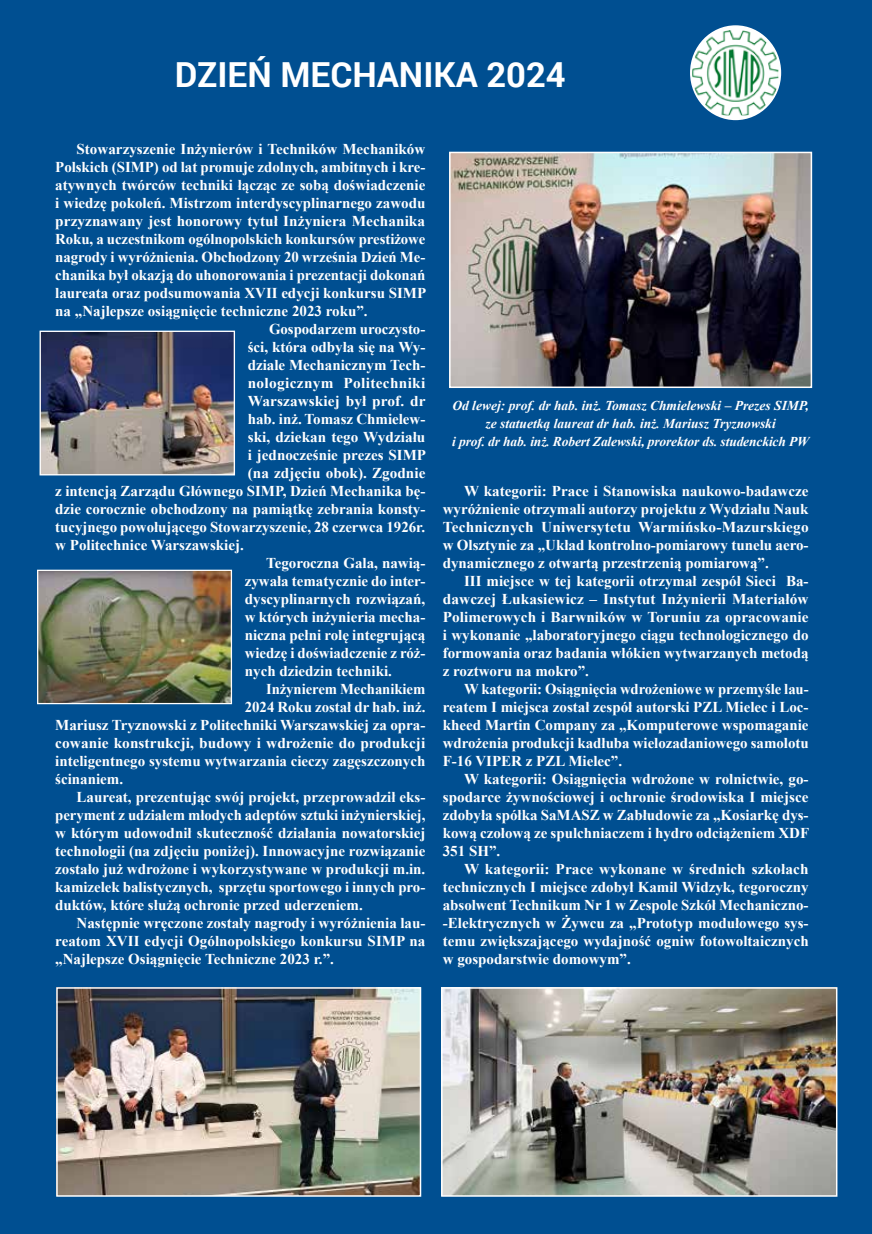
<style>
.page{position:relative;width:872px;height:1234px;background:#fff}
.page>*{position:absolute;margin:0;border:0;box-sizing:border-box;transform-origin:0 0}
.t1{font:700 34.5px "Roboto";color:#fff}
.t2{font:700 15px/18px "Times New Roman";color:#fff;text-align:justify}
.t3{font:700 15px "Times New Roman";letter-spacing:.02em;color:#fff}
.t4{font:italic 700 13.5px/18px "Times New Roman";color:#fff;text-align:center}
</style>
<div class="page">
<div style="left:0;top:0;width:872px;height:1233px;background:#004f91"></div>
<img style="left:444px;top:989px;width:390px;height:204px">
<div style="left:441px;top:986px;width:396px;height:210px;border:2px solid #fff"></div>
<img style="left:42px;top:332px;width:191px;height:141px">
<div style="left:40px;top:330px;width:195px;height:145px;border:1px solid #fff"></div>
<img style="left:452px;top:155px;width:357px;height:230px">
<div style="left:449px;top:152px;width:363px;height:236px;border:2px solid #fff"></div>
<img style="left:39px;top:571px;width:191px;height:131px">
<div style="left:37px;top:569px;width:195px;height:135px;border:1px solid #fff"></div>
<img style="left:59px;top:989px;width:359px;height:204px">
<div style="left:56px;top:986px;width:365px;height:210px;border:2px solid #fff"></div>
<img style="left:692px;top:30px;width:86px;height:85px">
<div style="left:690px;top:25px;width:91px;height:95px;border:2px solid #fff;border-radius:50%"></div>
<h1 class="t1" style="left:175px;top:51px;width:392px">DZIEŃ MECHANIKA 2024</h1>
<p class="t2" style="left:77px;top:139px;width:350px">Stowarzyszenie Inżynierów i Techników Mechaników</p>
<p class="t2" style="left:55px;top:157px;width:371px">Polskich (SIMP) od lat promuje zdolnych, ambitnych i kre-</p>
<p class="t2" style="left:55px;top:175px;width:371px">atywnych twórców techniki łącząc ze sobą doświadczenie</p>
<p class="t2" style="left:55px;top:193px;width:371px">i wiedzę pokoleń. Mistrzom interdyscyplinarnego zawodu</p>
<p class="t2" style="left:55px;top:211px;width:371px">przyznawany jest honorowy tytuł Inżyniera Mechanika</p>
<p class="t2" style="left:55px;top:229px;width:372px">Roku, a uczestnikom ogólnopolskich konkursów prestiżowe</p>
<p class="t2" style="left:55px;top:247px;width:371px">nagrody i wyróżnienia. Obchodzony 20 września Dzień Me-</p>
<p class="t2" style="left:55px;top:265px;width:371px">chanika był okazją do uhonorowania i prezentacji dokonań</p>
<p class="t2" style="left:55px;top:283px;width:372px">laureata oraz podsumowania XVII edycji konkursu SIMP</p>
<p class="t2" style="left:55px;top:301px;width:314px">na „Najlepsze osiągnięcie techniczne 2023 roku”.</p>
<p class="t2" style="left:269px;top:319px;width:158px">Gospodarzem uroczysto-</p>
<p class="t2" style="left:248px;top:337px;width:179px">ści, która odbyła się na Wy-</p>
<p class="t2" style="left:248px;top:355px;width:179px">dziale Mechanicznym Tech-</p>
<p class="t3" style="left:248px;top:372px;width:179px">nologicznym Politechniki</p>
<p class="t2" style="left:248px;top:391px;width:179px">Warszawskiej był prof. dr</p>
<p class="t2" style="left:248px;top:409px;width:179px">hab. inż. Tomasz Chmielew-</p>
<p class="t2" style="left:248px;top:427px;width:179px">ski, dziekan tego Wydziału</p>
<p class="t2" style="left:248px;top:445px;width:180px">i jednocześnie prezes SIMP</p>
<p class="t2" style="left:248px;top:463px;width:179px">(na zdjęciu obok). Zgodnie</p>
<p class="t2" style="left:55px;top:481px;width:371px">z intencją Zarządu Głównego SIMP, Dzień Mechanika bę-</p>
<p class="t2" style="left:55px;top:499px;width:371px">dzie corocznie obchodzony na pamiątkę zebrania konsty-</p>
<p class="t2" style="left:55px;top:517px;width:371px">tucyjnego powołującego Stowarzyszenie, 28 czerwca 1926r.</p>
<p class="t2" style="left:55px;top:535px;width:190px">w Politechnice Warszawskiej.</p>
<p class="t2" style="left:266px;top:553px;width:161px">Tegoroczna Gala, nawią-</p>
<p class="t2" style="left:245px;top:571px;width:182px">zywała tematycznie do inter-</p>
<p class="t2" style="left:245px;top:589px;width:182px">dyscyplinarnych rozwiązań,</p>
<p class="t2" style="left:245px;top:607px;width:182px">w których inżynieria mecha-</p>
<p class="t2" style="left:245px;top:625px;width:182px">niczna pełni rolę integrującą</p>
<p class="t2" style="left:245px;top:643px;width:182px">wiedzę i doświadczenie z róż-</p>
<p class="t2" style="left:245px;top:661px;width:149px">nych dziedzin techniki.</p>
<p class="t2" style="left:266px;top:679px;width:161px">Inżynierem Mechanikiem</p>
<p class="t2" style="left:245px;top:697px;width:182px">2024 Roku został dr hab. inż.</p>
<p class="t2" style="left:55px;top:715px;width:371px">Mariusz Tryznowski z Politechniki Warszawskiej za opra-</p>
<p class="t2" style="left:55px;top:733px;width:371px">cowanie konstrukcji, budowy i wdrożenie do produkcji</p>
<p class="t2" style="left:55px;top:751px;width:371px">inteligentnego systemu wytwarzania cieczy zagęszczonych</p>
<p class="t2" style="left:55px;top:769px;width:69px">ścinaniem.</p>
<p class="t2" style="left:77px;top:787px;width:350px">Laureat, prezentując swój projekt, przeprowadził eks-</p>
<p class="t2" style="left:55px;top:805px;width:371px">peryment z udziałem młodych adeptów sztuki inżynierskiej,</p>
<p class="t2" style="left:55px;top:823px;width:372px">w którym udowodnił skuteczność działania nowatorskiej</p>
<p class="t2" style="left:55px;top:841px;width:371px">technologii (na zdjęciu poniżej). Innowacyjne rozwiązanie</p>
<p class="t2" style="left:55px;top:859px;width:371px">zostało już wdrożone i wykorzystywane w produkcji m.in.</p>
<p class="t2" style="left:55px;top:877px;width:371px">kamizelek balistycznych, sprzętu sportowego i innych pro-</p>
<p class="t2" style="left:55px;top:895px;width:309px">duktów, które służą ochronie przed uderzeniem.</p>
<p class="t2" style="left:77px;top:913px;width:350px">Następnie wręczone zostały nagrody i wyróżnienia lau-</p>
<p class="t2" style="left:55px;top:931px;width:371px">reatom XVII edycji Ogólnopolskiego konkursu SIMP na</p>
<p class="t2" style="left:55px;top:949px;width:280px">„Najlepsze Osiągnięcie Techniczne 2023 r.”.</p>
<p class="t4" style="left:452px;top:396px;width:358px">Od lewej: prof. dr hab. inż. Tomasz Chmielewski – Prezes SIMP, ze statuetką laureat dr hab. inż. Mariusz Tryznowski<br>i prof. dr hab. inż. Robert Zalewski, prorektor ds. studenckich PW</p>
<p class="t2" style="left:443px;top:481px;width:367px;text-indent:21px">W kategorii: Prace i Stanowiska naukowo-badawcze wyróżnienie otrzymali autorzy projektu z Wydziału Nauk Technicznych Uniwersytetu Warmińsko-Mazurskiego w Olsztynie za „Układ kontrolno-pomiarowy tunelu aero&shy;dynamicznego z otwartą przestrzenią pomiarową”.</p>
<p class="t2" style="left:443px;top:571px;width:367px;text-indent:21px">III miejsce w tej kategorii otrzymał zespół Sieci Ba&shy;dawczej Łukasiewicz – Instytut Inżynierii Materiałów Polimerowych i Barwników w Toruniu za opracowanie i wykonanie „laboratoryjnego ciągu technologicznego do formowania oraz badania włókien wytwarzanych metodą z roztworu na mokro”.</p>
<p class="t2" style="left:443px;top:679px;width:367px;text-indent:21px">W kategorii: Osiągnięcia wdrożeniowe w przemyśle lau&shy;reatem I miejsca został zespół autorski PZL Mielec i Loc&shy;kheed Martin Company za „Komputerowe wspomaganie wdrożenia produkcji kadłuba wielozadaniowego samolotu F-16 VIPER z PZL Mielec”.</p>
<p class="t2" style="left:443px;top:769px;width:368px;text-indent:21px">W kategorii: Osiągnięcia wdrożone w rolnictwie, go&shy;spodarce żywnościowej i ochronie środowiska I miejsce zdobyła spółka SaMASZ w Zabłudowie za „Kosiarkę dys&shy;kową czołową ze spulchniaczem i hydro odciążeniem XDF 351 SH”.</p>
<p class="t2" style="left:443px;top:859px;width:367px;text-indent:21px">W kategorii: Prace wykonane w średnich szkołach technicznych I miejsce zdobył Kamil Widzyk, tegoroczny absolwent Technikum Nr 1 w Zespole Szkół Mechaniczno--Elektrycznych w Żywcu za „Prototyp modułowego sys&shy;temu zwiększającego wydajność ogniw fotowoltaicznych w gospodarstwie domowym”.</p>
</div>
